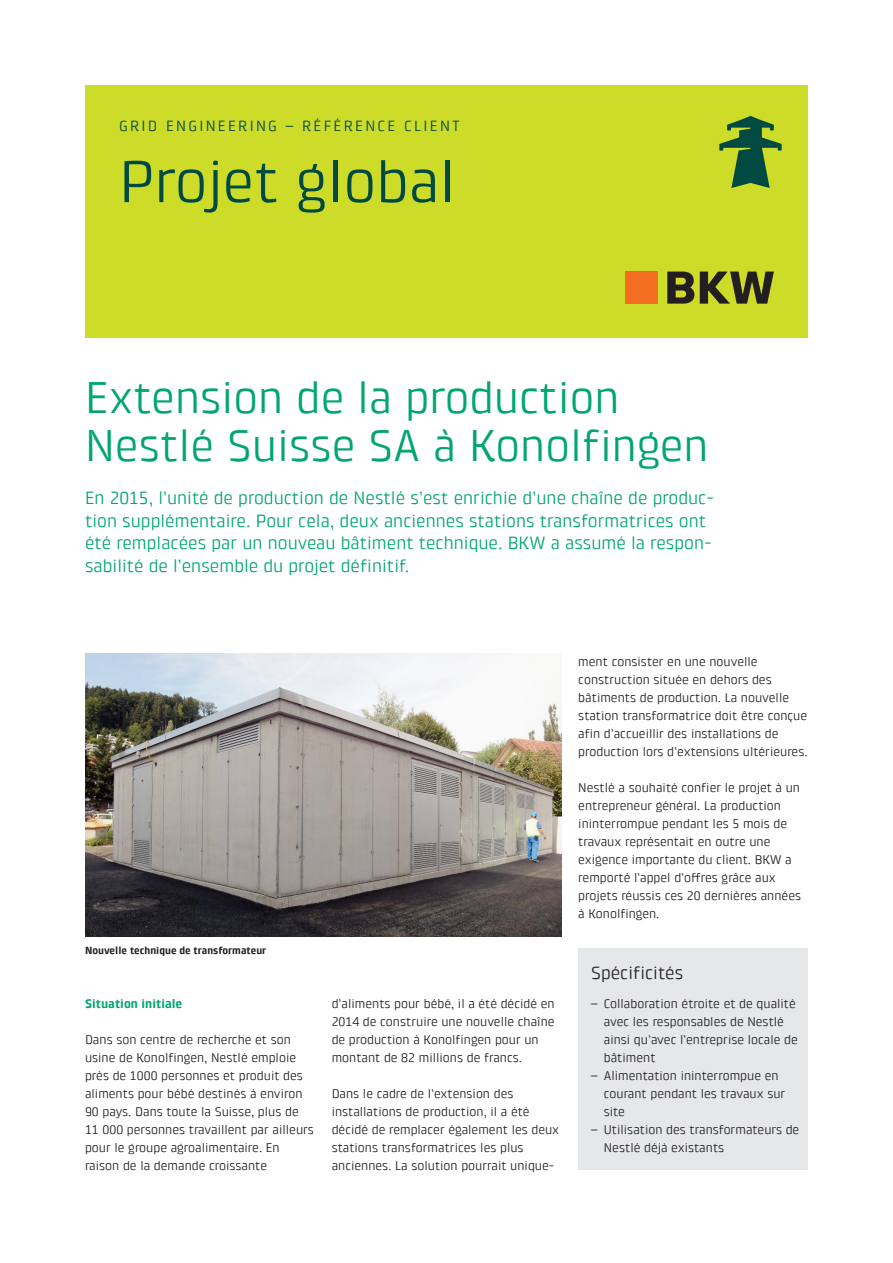
<style>
.page{position:relative;width:893px;height:1263px;background:#fff}
.page>*{position:absolute;margin:0;border:0;box-sizing:border-box;transform-origin:0 0}
.BKW_Headline_40_42pt{font:60px "Klint Pro";color:#004a41}
.BKW_Headline_30_32pt{font:45px/48px "Klint Pro";color:#00a66e}
.BKW_Intro_12_15pt_Re{font:18px/22.5px "Klint Pro";color:#00a66e}
.BKW_Subheadline_1_12{font:18px "Klint Pro";color:#231f20}
.BKW_Cover_Rubrik_10{font:15px "Klint Pro";letter-spacing:.15em;color:#004a41}
.BKW_Copy_8_5_12pt_Re{font:12.75px/18px "Klint Pro";color:#231f20}
.BKW_Subheadline_2_8{font:700 12.75px "Klint Pro";color:#00a66e}
.BKW_Caption_7_9pt_Bo{font:700 10.5px "Klint Pro";color:#231f20}
</style>
<div class="page">
<div style="left:85px;top:85px;width:723px;height:253px;background:#cddc28"></div>
<img style="left:719px;top:116px;width:63px;height:72px">
<div style="left:625px;top:272px;width:32px;height:32px;background:#f36e21"></div>
<svg style="left:667px;top:272px;width:27px;height:32px"></svg>
<svg style="left:700px;top:272px;width:74px;height:32px"></svg>
<div style="left:578px;top:948px;width:230px;height:222px;background:#e6e7e9"></div>
<img style="left:85px;top:654px;width:476px;height:282px">
<p class="BKW_Cover_Rubrik_10" style="left:119px;top:117px;width:342px">GRID ENGINEERING – RÉFÉRENCE CLIENT</p>
<p class="BKW_Headline_40_42pt" style="left:119px;top:148px;width:338px">Projet global</p>
<p class="BKW_Headline_30_32pt" style="left:85px;top:373px;width:625px">Extension de la production<br>Nestlé Suisse SA à Konolfingen</p>
<p class="BKW_Intro_12_15pt_Re" style="left:85px;top:487px;width:631px">En 2015, l’unité de production de Nestlé s’est enrichie d’une chaîne de produc&shy;tion supplémentaire. Pour cela, deux anciennes stations transformatrices ont été remplacées par un nouveau bâtiment technique. BKW a assumé la respon&shy;sabilité de l’ensemble du projet définitif.</p>
<p class="BKW_Caption_7_9pt_Bo" style="left:85px;top:944px;width:183px">Nouvelle technique de transformateur</p>
<p class="BKW_Subheadline_2_8" style="left:85px;top:996px;width:99px">Situation initiale</p>
<p class="BKW_Copy_8_5_12pt_Re" style="left:85px;top:1031px;width:230px">Dans son centre de recherche et son usine de Konolfingen, Nestlé emploie près de 1000 personnes et produit des aliments pour bébé destinés à environ 90 pays. Dans toute la Suisse, plus de 11 000 personnes travaillent par ailleurs pour le groupe agroalimentaire. En raison de la demande croissante</p>
<p class="BKW_Copy_8_5_12pt_Re" style="left:332px;top:995px;width:225px">d’aliments pour bébé, il a été décidé en 2014 de construire une nouvelle chaîne de production à Konolfingen pour un montant de 82 millions de francs.</p>
<p class="BKW_Copy_8_5_12pt_Re" style="left:332px;top:1085px;width:229px">Dans le cadre de l’extension des installations de production, il a été décidé de remplacer également les deux stations transformatrices les plus anciennes. La solution pourrait unique-</p>
<p class="BKW_Copy_8_5_12pt_Re" style="left:578px;top:653px;width:231px">ment consister en une nouvelle construction située en dehors des bâtiments de production. La nouvelle station transformatrice doit être conçue afin d’accueillir des installations de production lors d’extensions ultérieures.</p>
<p class="BKW_Copy_8_5_12pt_Re" style="left:578px;top:779px;width:224px">Nestlé a souhaité confier le projet à un entrepreneur général. La production ininterrompue pendant les 5 mois de travaux représentait en outre une exigence importante du client. BKW a remporté l’appel d’offres grâce aux projets réussis ces 20 dernières années à Konolfingen.</p>
<p class="BKW_Subheadline_1_12" style="left:591px;top:963px;width:94px">Spécificités</p>
<p class="BKW_Copy_8_5_12pt_Re" style="left:604px;top:995px;width:196px;text-indent:-13px">– Collaboration étroite et de qualité avec les responsables de Nestlé ainsi qu’avec l’entreprise locale de bâtiment</p>
<p class="BKW_Copy_8_5_12pt_Re" style="left:604px;top:1067px;width:183px;text-indent:-13px">– Alimentation ininterrompue en courant pendant les travaux sur site</p>
<p class="BKW_Copy_8_5_12pt_Re" style="left:604px;top:1121px;width:197px;text-indent:-13px">– Utilisation des transformateurs de<br>Nestlé déjà existants</p>
</div>
